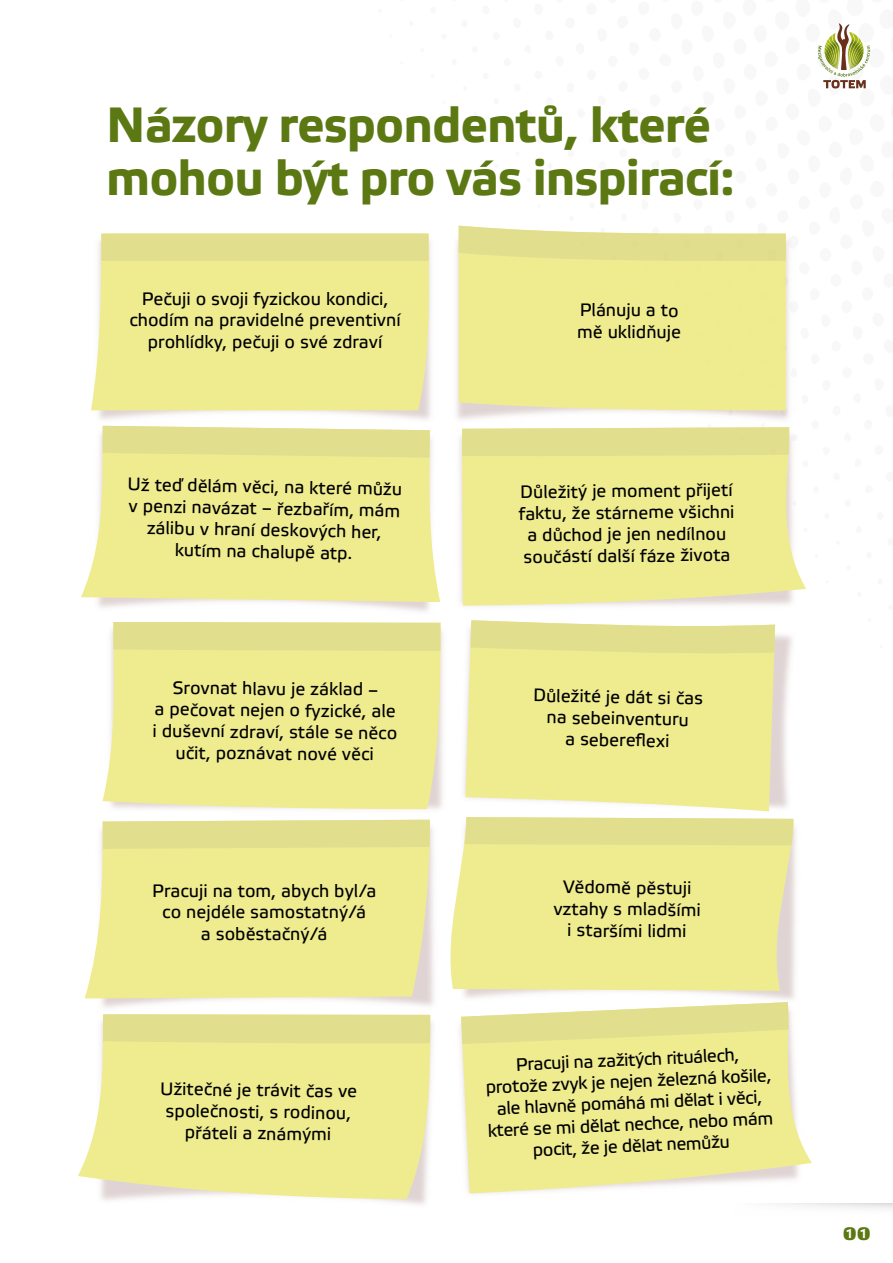
<style>
.page{position:relative;width:893px;height:1263px;background:#fff}
.page>*{position:absolute;margin:0;border:0;box-sizing:border-box;transform-origin:0 0}
.t1{font:700 49.5px/52.5px "Etelka Text Pro";letter-spacing:-.02em;color:#5b7813}
.t2{font:18px/21.6px "Etelka Text Pro";letter-spacing:-.01em;color:#000;text-align:center}
.t3{font:700 18px "Etelka Text Pro";color:#5b7813}
</style>
<div class="page">
<svg style="left:818px;top:23px;width:52px;height:65px"></svg>
<div style="left:93px;top:240px;width:328px;height:157px;background:#efeb8f"></div>
<div style="left:101px;top:234px;width:320px;height:27px;background:#e1de8e"></div>
<img style="left:421px;top:225px;width:370px;height:173px">
<div style="left:459px;top:262px;width:327px;height:136px;background:#efeb8f"></div>
<svg style="left:459px;top:226px;width:327px;height:36px"></svg>
<div style="left:88px;top:843px;width:340px;height:142px;background:#efeb8f"></div>
<svg style="left:103px;top:843px;width:325px;height:6px;background:#e3e08e"></svg>
<img style="left:91px;top:397px;width:376px;height:29px">
<div style="left:82px;top:426px;width:343px;height:167px;background:#efeb8f"></div>
<svg style="left:103px;top:426px;width:322px;height:32px;background:#e3e194"></svg>
<img style="left:425px;top:398px;width:364px;height:195px">
<div style="left:462px;top:427px;width:344px;height:164px;background:#efeb8f"></div>
<div style="left:462px;top:427px;width:327px;height:29px;background:#e1de8e"></div>
<svg style="left:467px;top:1033px;width:345px;height:160px;background:#f0ec9c"></svg>
<svg style="left:467px;top:1033px;width:322px;height:11px;background:#e9e58e"></svg>
<img style="left:84px;top:985px;width:383px;height:220px">
<svg style="left:78px;top:1014px;width:353px;height:185px;background:#efeb9b"></svg>
<svg style="left:103px;top:1014px;width:327px;height:30px;background:#e2df8f"></svg>
<div style="left:102px;top:626px;width:326px;height:183px;background:#efeb8f"></div>
<div style="left:113px;top:622px;width:315px;height:29px;background:#e1de8e"></div>
<img style="left:428px;top:591px;width:365px;height:197px">
<div style="left:465px;top:620px;width:310px;height:168px;background:#efeb8f"></div>
<svg style="left:470px;top:620px;width:305px;height:35px;background:#e6e39b"></svg>
<img style="left:428px;top:788px;width:368px;height:245px">
<svg style="left:444px;top:817px;width:349px;height:174px;background:#efeb96"></svg>
<div style="left:465px;top:817px;width:328px;height:28px;background:#e1de8e"></div>
<svg style="left:776px;top:1203px;width:117px;height:6px"></svg>
<h1 class="t1" style="left:106px;top:101px;width:630px">Názory respondentů, které mohou být pro vás inspirací:</h1>
<p class="t2" style="left:129px;top:289px;width:273px">Pečuji o svoji fyzickou kondici, chodím na pravidelné preventivní prohlídky, pečuji o své zdraví</p>
<p class="t2" style="left:577px;top:300px;width:105px;text-align:left">Plánuju a to mě uklidňuje</p>
<p class="t2" style="left:128px;top:474px;width:276px;rotate:1deg">Už teď dělám věci, na které můžu v penzi navázat – řezbařím, mám zálibu v hraní deskových her, kutím na chalupě atp.</p>
<p class="t2" style="left:519px;top:481px;width:217px">Důležitý je moment přijetí faktu, že stárneme všichni a důchod je jen nedílnou součástí další fáze života</p>
<p class="t2" style="left:152px;top:679px;width:246px">Srovnat hlavu je základ –<br>a pečovat nejen o fyzické, ale i duševní zdraví, stále se něco učit, poznávat nové věci</p>
<p class="t2" style="left:533px;top:685px;width:172px;rotate:1deg">Důležité je dát si čas na sebeinventuru<br>a seberefl exi</p>
<p class="t2" style="left:152px;top:881px;width:226px">Pracuji na tom, abych byl/a co nejdéle samostatný/á<br>a soběstačný/á</p>
<p class="t2" style="left:553px;top:878px;width:149px">Vědomě pěstuji vztahy s mladšími i staršími lidmi</p>
<p class="t2" style="left:160px;top:1078px;width:199px;rotate:1deg">Užitečné je trávit čas ve společnosti, s rodinou, přáteli a známými</p>
<p class="t2" style="left:485px;top:1055px;width:288px;rotate:-2deg">Pracuji na zažitých rituálech, protože zvyk je nejen železná košile, ale hlavně pomáhá mi dělat i věci, které se mi dělat nechce, nebo mám pocit, že je dělat nemůžu</p>
<p class="t3" style="left:843px;top:1224px;width:29px">11</p>
</div>
